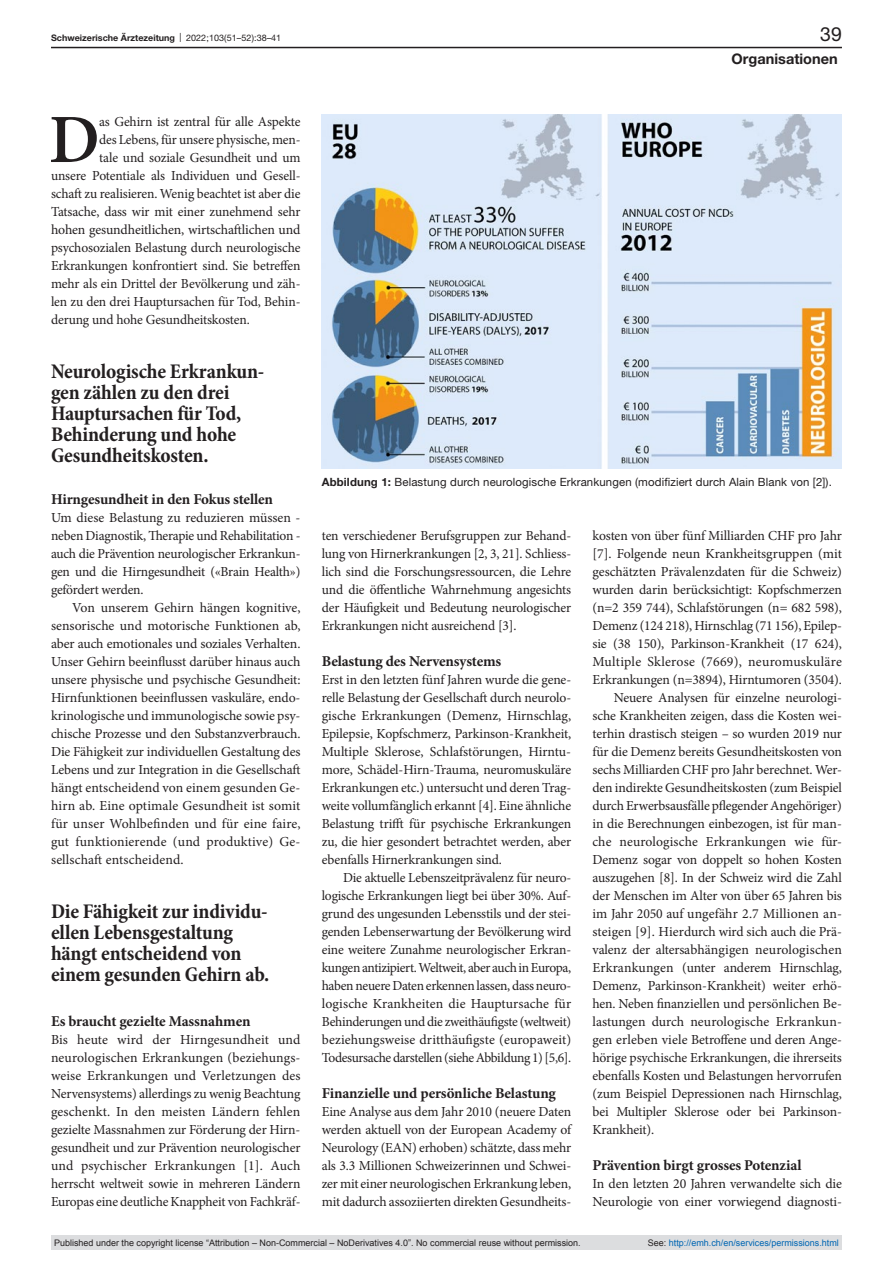
<style>
.page{position:relative;width:893px;height:1263px;background:#fff}
.page>*{position:absolute;margin:0;border:0;box-sizing:border-box;transform-origin:0 0}
.paragraph-initial{font:600 69.15px "Minion Pro";color:#231f20}
.quote{font:700 condensed 21px/21px "Minion Pro";letter-spacing:-.01em;color:#231f20}
.t1{font:19.5px "Helvetica Neue LT Pro";color:#231f20}
.head2{font:700 15px "Minion Pro";letter-spacing:-.01em;color:#231f20}
.t2{font:700 14.55px "Helvetica Neue LT Pro";color:#231f20}
.paragraph-indent{font:13.8px/18px "Minion Pro";letter-spacing:-.01em;color:#231f20;text-align:justify}
.paragraph{font:13.8px/18px "Minion Pro";letter-spacing:-.015em;color:#231f20;text-align:justify}
.paragraph-initial-2{font:13.8px "Minion Pro";letter-spacing:-.01em;color:#231f20}
.figure-caption{font:11.4px "Helvetica Neue LT Pro";letter-spacing:.01em;color:#231f20}
.t3{font:9px "Arial";color:#231f20}
.t4{font:700 9px "Helvetica Neue LT Pro";color:#231f20}
.t5{font:9px "Arial";color:#0066b3}
.s1{font-weight:400}
.s2{font-weight:700}
.s3{color:#231f20}
</style>
<div class="page">
<img style="left:322px;top:115px;width:520px;height:353px">
<hr style="left:51px;top:47px;width:791px;height:1px;background:#231f20">
<div style="left:51px;top:1235px;width:791px;height:15px;background:#dcdddf"></div>
<p class="t4" style="left:51px;top:32px;width:232px">Schweizerische Ärztezeitung <span class="s1">| 2022;103(51–52):38–41</span></p>
<h3 class="t1" style="left:820px;top:22px;width:23px">39</h3>
<p class="paragraph-initial" style="left:49px;top:92px;width:52px">D</p>
<p class="paragraph-initial-2" style="left:99px;top:112px;width:203px">as Gehirn ist zentral für alle Aspekte</p>
<p class="paragraph-initial-2" style="left:99px;top:130px;width:203px">des Lebens, für unsere physische, men-</p>
<p class="paragraph-initial-2" style="left:99px;top:148px;width:203px">tale und soziale Gesundheit und um</p>
<p class="paragraph-initial-2" style="left:51px;top:166px;width:251px">unsere Potentiale als Individuen und Gesell-</p>
<p class="paragraph-initial-2" style="left:51px;top:184px;width:251px">schaft zu realisieren. Wenig beachtet ist aber die</p>
<p class="paragraph-initial-2" style="left:51px;top:202px;width:251px">Tatsache, dass wir mit einer zunehmend sehr</p>
<p class="paragraph-initial-2" style="left:51px;top:220px;width:251px">hohen gesundheitlichen, wirtschaftlichen und</p>
<p class="paragraph-initial-2" style="left:51px;top:238px;width:251px">psychosozialen Belastung durch neurologische</p>
<p class="paragraph-initial-2" style="left:51px;top:256px;width:251px">Erkrankungen konfrontiert sind. Sie betreffen</p>
<p class="paragraph-initial-2" style="left:51px;top:274px;width:251px">mehr als ein Drittel der Bevölkerung und zäh-</p>
<p class="paragraph-initial-2" style="left:51px;top:292px;width:251px">len zu den drei Hauptursachen für Tod, Behin-</p>
<p class="paragraph-initial-2" style="left:51px;top:310px;width:200px">derung und hohe Gesundheitskosten.</p>
<p class="quote" style="left:51px;top:362px;width:215px">Neurologische Erkrankun&shy;gen zählen zu den drei<br>Hauptursachen für Tod,<br>Behinderung und hohe<br>Gesundheitskosten.</p>
<p class="head2" style="left:51px;top:489px;width:224px">Hirngesundheit in den Fokus stellen</p>
<p class="paragraph" style="left:51px;top:509px;width:251px">Um diese Belastung zu reduzieren müssen - neben Diagnostik, Therapie und Rehabilitation - auch die Prävention neurologischer Erkrankun&shy;gen und die Hirngesundheit («Brain Health») gefördert werden.</p>
<p class="paragraph-indent" style="left:51px;top:599px;width:251px;text-indent:21px">Von unserem Gehirn hängen kognitive, sensorische und motorische Funktionen ab, aber auch emotionales und soziales Verhalten.<br>Unser Gehirn beeinflusst darüber hinaus auch unsere physische und psychische Gesundheit:<br>Hirnfunktionen beeinflussen vaskuläre, endo&shy;krinologische und immunologische sowie psy&shy;chische Prozesse und den Substanzverbrauch.<br>Die Fähigkeit zur individuellen Gestaltung des Lebens und zur Integration in die Gesellschaft hängt entscheidend von einem gesunden Ge&shy;hirn ab. Eine optimale Gesundheit ist somit für unser Wohlbefinden und für eine faire, gut funktionierende (und produktive) Ge&shy;sellschaft entscheidend.</p>
<p class="quote" style="left:51px;top:902px;width:220px">Die Fähigkeit zur individu&shy;ellen Lebensgestaltung hängt entscheidend von einem gesunden Gehirn ab.</p>
<p class="head2" style="left:51px;top:1011px;width:201px">Es braucht gezielte Massnahmen</p>
<p class="paragraph" style="left:51px;top:1031px;width:251px">Bis heute wird der Hirngesundheit und neurologischen Erkrankungen (beziehungs&shy;weise Erkrankungen und Verletzungen des Nervensystems) allerdings zu wenig Beachtung geschenkt. In den meisten Ländern fehlen gezielte Massnahmen zur Förderung der Hirn&shy;gesundheit und zur Prävention neurologischer und psychischer Erkrankungen [1]. Auch herrscht weltweit sowie in mehreren Ländern Europas eine deutliche Knappheit von Fachkräf-</p>
<p class="t2" style="left:732px;top:49px;width:108px">Organisationen</p>
<p class="figure-caption" style="left:322px;top:475px;width:512px"><span class="s2">Abbildung 1:</span> Belastung durch neurologische Erkrankungen (modifiziert durch Alain Blank von [2]).</p>
<p class="paragraph" style="left:322px;top:527px;width:251px">ten verschiedener Berufsgruppen zur Behand&shy;lung von Hirnerkrankungen [2, 3, 21]. Schliess&shy;lich sind die Forschungsressourcen, die Lehre und die öffentliche Wahrnehmung angesichts der Häufigkeit und Bedeutung neurologischer Erkrankungen nicht ausreichend [3].</p>
<p class="head2" style="left:322px;top:651px;width:181px">Belastung des Nervensystems</p>
<p class="paragraph" style="left:322px;top:671px;width:251px">Erst in den letzten fünf Jahren wurde die gene&shy;relle Belastung der Gesellschaft durch neurolo&shy;gische Erkrankungen (Demenz, Hirnschlag, Epilepsie, Kopfschmerz, Parkinson-Krankheit, Multiple Sklerose, Schlafstörungen, Hirntu&shy;more, Schädel-Hirn-Trauma, neuromuskuläre Erkrankungen etc.) untersucht und deren Trag&shy;weite vollumfänglich erkannt [4]. Eine ähnliche Belastung trifft für psychische Erkrankungen zu, die hier gesondert betrachtet werden, aber ebenfalls Hirnerkrankungen sind.</p>
<p class="paragraph-indent" style="left:322px;top:869px;width:251px;text-indent:21px">Die aktuelle Lebenszeitprävalenz für neuro&shy;logische Erkrankungen liegt bei über 30%. Auf&shy;grund des ungesunden Lebensstils und der stei&shy;genden Lebenserwartung der Bevölkerung wird eine weitere Zunahme neurologischer Erkran&shy;kungen antizipiert. Weltweit, aber auch in Europa, haben neuere Daten erkennen lassen, dass neuro&shy;logische Krankheiten die Hauptursache für Behinderungen und die zweithäufigste (weltweit) beziehungsweise dritthäufigste (europaweit)<br>Todesursache darstellen (siehe Abbildung 1) [5,6].</p>
<p class="head2" style="left:322px;top:1083px;width:236px">Finanzielle und persönliche Belastung</p>
<p class="paragraph" style="left:322px;top:1103px;width:251px">Eine Analyse aus dem Jahr 2010 (neuere Daten werden aktuell von der European Academy of Neurology (EAN) erhoben) schätzte, dass mehr als 3.3 Millionen Schweizerinnen und Schwei&shy;zer mit einer neurologischen Erkrankung leben, mit dadurch assoziierten direkten Gesundheits-</p>
<p class="paragraph" style="left:592px;top:527px;width:251px">kosten von über fünf Milliarden CHF pro Jahr [7]. Folgende neun Krankheitsgruppen (mit geschätzten Prävalenzdaten für die Schweiz) wurden darin berücksichtigt: Kopfschmerzen (n=2 359 744), Schlafstörungen (n= 682 598), Demenz (124 218), Hirnschlag (71 156), Epilep&shy;sie (38 150), Parkinson-Krankheit (17 624), Multiple Sklerose (7669), neuromuskuläre Erkrankungen (n=3894), Hirntumoren (3504).</p>
<p class="paragraph-indent" style="left:592px;top:689px;width:251px;text-indent:21px">Neuere Analysen für einzelne neurologi&shy;sche Krankheiten zeigen, dass die Kosten wei&shy;terhin drastisch steigen – so wurden 2019 nur für die Demenz bereits Gesundheitskosten von sechs Milliarden CHF pro Jahr berechnet. Wer&shy;den indirekte Gesundheitskosten (zum Beispiel durch Erwerbsausfälle pflegender Angehöriger) in die Berechnungen einbezogen, ist für man&shy;che neurologische Erkrankungen wie für-Demenz sogar von doppelt so hohen Kosten auszugehen [8]. In der Schweiz wird die Zahl der Menschen im Alter von über 65 Jahren bis im Jahr 2050 auf ungefähr 2.7 Millionen an&shy;steigen [9]. Hierdurch wird sich auch die Prä&shy;valenz der altersabhängigen neurologischen Erkrankungen (unter anderem Hirnschlag, Demenz, Parkinson-Krankheit) weiter erhö&shy;hen. Neben finanziellen und persönlichen Be&shy;lastungen durch neurologische Erkrankun&shy;gen erleben viele Betroffene und deren Ange&shy;hörige psychische Erkrankungen, die ihrerseits ebenfalls Kosten und Belastungen hervorrufen (zum Beispiel Depressionen nach Hirnschlag, bei Multipler Sklerose oder bei Parkinson-Krankheit).</p>
<p class="head2" style="left:592px;top:1155px;width:211px">Prävention birgt grosses Potenzial</p>
<p class="paragraph" style="left:592px;top:1175px;width:251px">In den letzten 20 Jahren verwandelte sich die<br>Neurologie von einer vorwiegend diagnosti-</p>
<p class="t3" style="left:54px;top:1237px;width:528px">Published under the copyright license “Attribution – Non-Commercial – NoDerivatives 4.0”. No commercial reuse without permission.</p>
<p class="t5" style="left:648px;top:1237px;width:193px"><span class="s3">See:</span> http://emh.ch/en/services/permissions.html</p>
</div>
